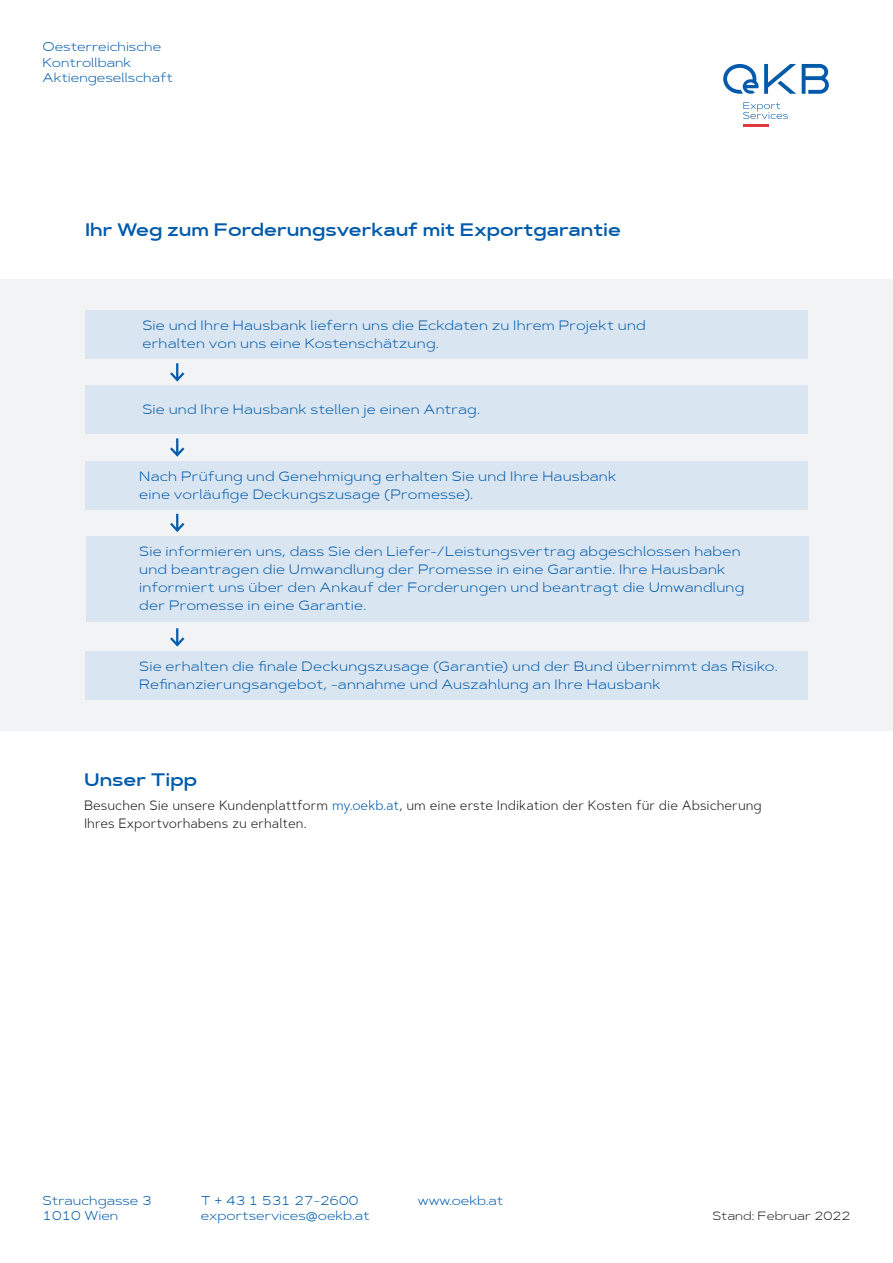
<style>
.page{position:relative;width:893px;height:1263px;background:#fff}
.page>*{position:absolute;margin:0;border:0;box-sizing:border-box;transform-origin:0 0}
.Headline{font:600 18px "Artegra Sans Ex";color:#015aaa}
.t1{font:300 13.5px/18px "Artegra Sans Ex";letter-spacing:.015em;color:#015aaa}
.Fließtext{font:300 13.5px/18px "Artegra Sans";color:#231f20}
.t2{font:300 12.75px/15.5px "Artegra Sans Ex";color:#015aaa}
.t3{font:300 12px "Artegra Sans Ex";color:#231f20}
.s1{color:#015aaa}
</style>
<div class="page">
<hr style="left:743px;top:124px;width:26px;height:3px;background:#e33a3f">
<svg style="left:743px;top:102px;width:45px;height:17px"></svg>
<svg style="left:723px;top:64px;width:73px;height:30px"></svg>
<svg style="left:802px;top:64px;width:27px;height:30px"></svg>
<div style="left:0;top:279px;width:893px;height:451px;background:#f2f3f4"></div>
<div style="left:85px;top:310px;width:723px;height:49px;background:#d9e5f1"></div>
<div style="left:85px;top:385px;width:723px;height:49px;background:#d9e5f1"></div>
<div style="left:85px;top:461px;width:723px;height:49px;background:#d9e5f1"></div>
<div style="left:85px;top:651px;width:723px;height:48px;background:#d9e5f1"></div>
<svg style="left:170px;top:363px;width:15px;height:19px"></svg>
<svg style="left:170px;top:438px;width:15px;height:19px"></svg>
<svg style="left:170px;top:514px;width:15px;height:18px"></svg>
<svg style="left:170px;top:628px;width:15px;height:19px"></svg>
<div style="left:86px;top:536px;width:723px;height:86px;background:#d9e5f1"></div>
<p class="t2" style="left:43px;top:39px;width:132px">Oesterreichische<br>Kontrollbank<br>Aktiengesellschaft</p>
<p class="Headline" style="left:85px;top:219px;width:537px">Ihr Weg zum Forderungsverkauf mit Exportgarantie</p>
<p class="t1" style="left:142px;top:316px;width:505px">Sie und Ihre Hausbank liefern uns die Eckdaten zu Ihrem Projekt und erhalten von uns eine Kostenschätzung.</p>
<p class="t1" style="left:142px;top:400px;width:339px">Sie und Ihre Hausbank stellen je einen Antrag.</p>
<p class="t1" style="left:139px;top:467px;width:478px">Nach Prüfung und Genehmigung erhalten Sie und Ihre Hausbank eine vorläufige Deckungszusage (Promesse).</p>
<p class="t1" style="left:139px;top:542px;width:607px">Sie informieren uns, dass Sie den Liefer-/Leistungsvertrag abgeschlossen haben und beantragen die Umwandlung der Promesse in eine Garantie. Ihre Hausbank informiert uns über den Ankauf der Forderungen und beantragt die Umwandlung der Promesse in eine Garantie.</p>
<p class="t1" style="left:139px;top:657px;width:640px">Sie erhalten die finale Deckungszusage (Garantie) und der Bund übernimmt das Risiko.<br>Refinanzierungsangebot, -annahme und Auszahlung an Ihre Hausbank</p>
<p class="Headline" style="left:84px;top:768px;width:115px">Unser Tipp</p>
<p class="Fließtext" style="left:84px;top:796px;width:679px">Besuchen Sie unsere Kundenplattform <span class="s1">my.oekb.at</span>, um eine erste Indikation der Kosten für die Absicherung<br>Ihres Exportvorhabens zu erhalten.</p>
<p class="t2" style="left:43px;top:1193px;width:111px">Strauchgasse 3</p>
<p class="t2" style="left:418px;top:1193px;width:87px">www.oekb.at</p>
<p class="t2" style="left:43px;top:1208px;width:77px">1010 Wien</p>
<p class="t2" style="left:201px;top:1193px;width:170px">T + 43 1 531 27-2600 exportservices@oekb.at</p>
<p class="t3" style="left:712px;top:1208px;width:139px">Stand: Februar 2022</p>
</div>
